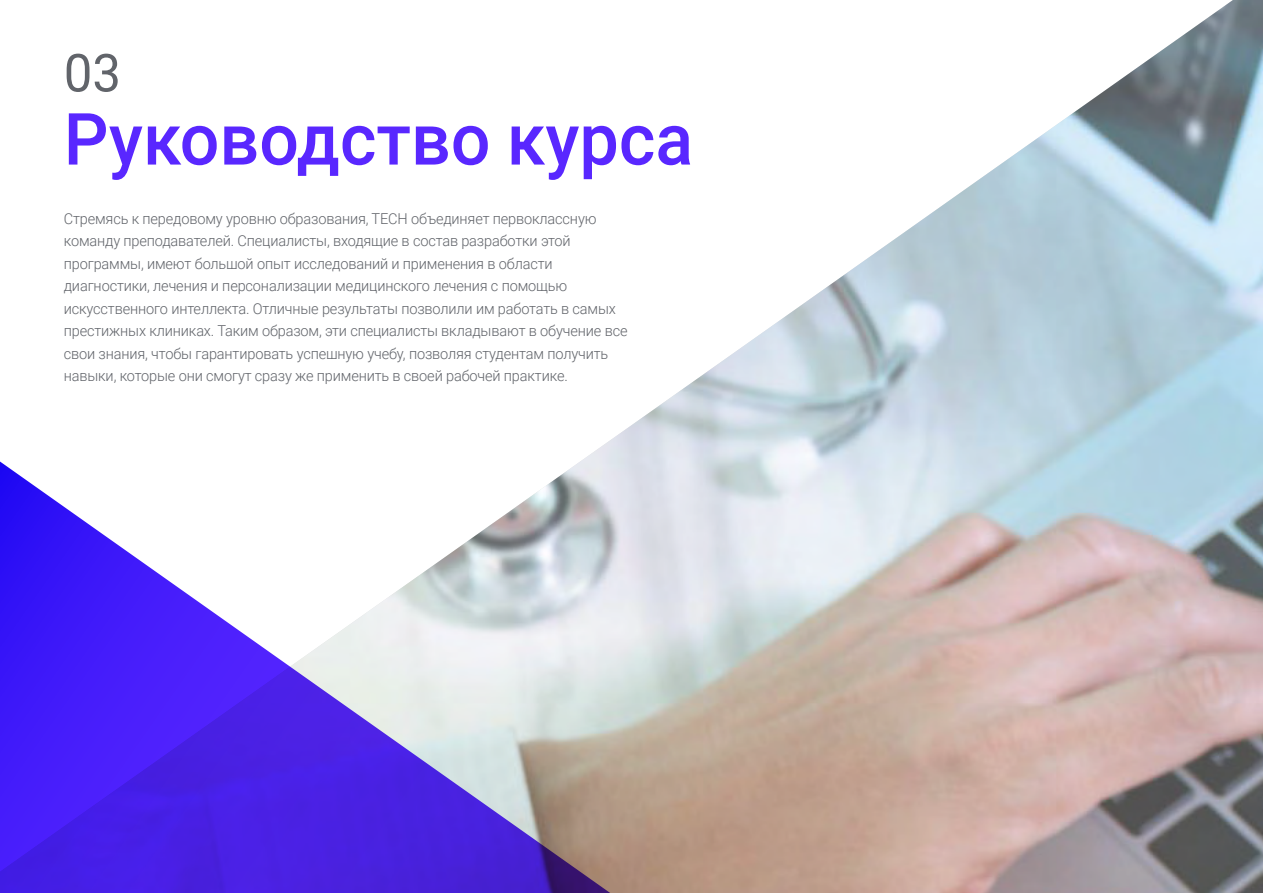
<style>
.page{position:relative;width:1263px;height:893px;background:#fff}
.page>*{position:absolute;margin:0;border:0;box-sizing:border-box;transform-origin:0 0}
.t1{font:500 72px "Roboto";color:#5927ff}
.t2{font:52.5px "Roboto";color:#61646a}
.t3{font:300 15px/22.5px "Roboto";letter-spacing:-.01em;color:#61646a}
</style>
<div class="page">
<img style="left:602px;top:0;width:661px;height:893px">
<svg style="left:0;top:446px;width:640px;height:447px"></svg>
<h2 class="t2" style="left:64px;top:36px;width:59px">03</h2>
<h1 class="t1" style="left:64px;top:89px;width:631px">Руководство курса</h1>
<p class="t3" style="left:64px;top:207px;width:565px">Стремясь к передовому уровню образования, TECH объединяет первоклассную команду преподавателей. Специалисты, входящие в состав разработки этой программы, имеют большой опыт исследований и применения в области диагностики, лечения и персонализации медицинского лечения с помощью искусственного интеллекта. Отличные результаты позволили им работать в самых престижных клиниках. Таким образом, эти специалисты вкладывают в обучение все свои знания, чтобы гарантировать успешную учебу, позволяя студентам получить навыки, которые они смогут сразу же применить в своей рабочей практике.</p>
</div>
